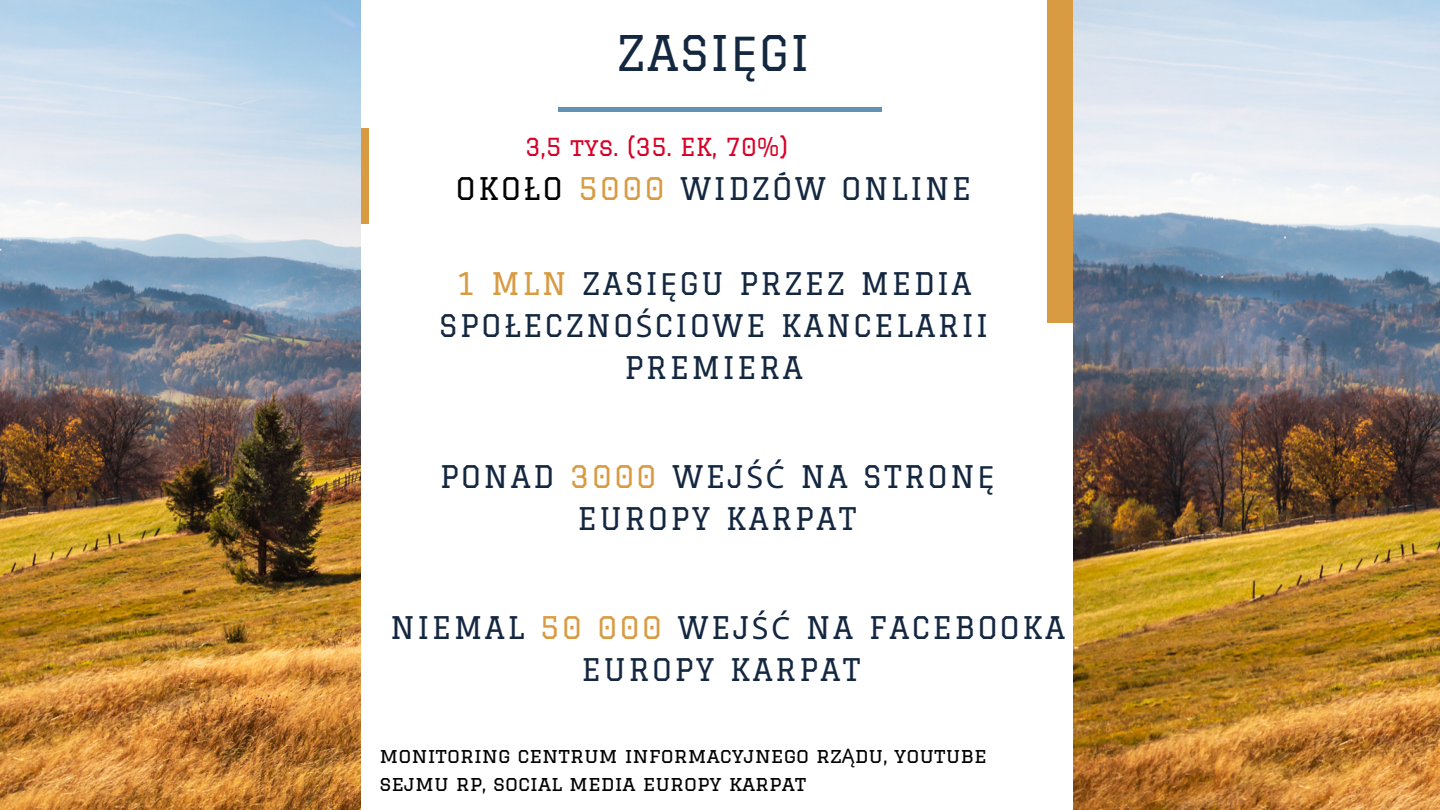
<style>
.page{position:relative;width:1440px;height:810px;background:#fff}
.page>*{position:absolute;margin:0;border:0;box-sizing:border-box;transform-origin:0 0}
.t1{font:48px "Graduate";letter-spacing:.03em;color:#142740}
.t2{font:30.5px/42px "Graduate";letter-spacing:.08em;color:#142740;text-align:center}
.t3{font:24.3px "Graduate";color:#d80027}
.t4{font:20px/27.8px "Graduate";color:#000}
.s1{font-family:"Noto Sans"}
.s2{color:#000}
.s3{color:#d89b42}
</style>
<div class="page">
<div style="left:345px;top:128px;width:23px;height:96px;background:#d89b42"></div>
<img style="left:0;top:0;width:361px;height:810px">
<img style="left:1073px;top:0;width:367px;height:810px">
<div style="left:1048px;top:0;width:25px;height:323px;background:#d89b42"></div>
<div style="left:558px;top:107px;width:324px;height:5px;background:#6492b6"></div>
<p class="t1" style="left:617px;top:25px;width:194px">ZASI<span class="s1">Ę</span>GI</p>
<p class="t3" style="left:525px;top:132px;width:265px">3,5 tys. (35. EK, 70%)</p>
<p class="t2" style="left:456px;top:167px;width:517px"><span class="s2">OKOŁO</span> <span class="s3">5000</span> WIDZÓW ONLINE</p>
<p class="t2" style="left:439px;top:262px;width:550px"><span class="s3">1 MLN</span> ZASI<span class="s1">Ę</span>GU PRZEZ MEDIA<br>SPOŁECZNO<span class="s1">Ś</span>CIOWE KANCELARII<br>PREMIERA</p>
<p class="t2" style="left:440px;top:455px;width:556px">PONAD <span class="s3">3000</span> WEJ<span class="s1">ŚĆ</span> NA STRON<span class="s1">Ę<br></span>EUROPY KARPAT</p>
<p class="t2" style="left:390px;top:607px;width:676px">NIEMAL <span class="s3">50 000</span> WEJ<span class="s1">ŚĆ</span> NA FACEBOOKA<br>EUROPY KARPAT</p>
<p class="t4" style="left:380px;top:742px;width:609px">monitoring centrum informacyjnego rz<span class="s1">Ą</span>du, youtube sejmu rp, social media europy karpat</p>
</div>
